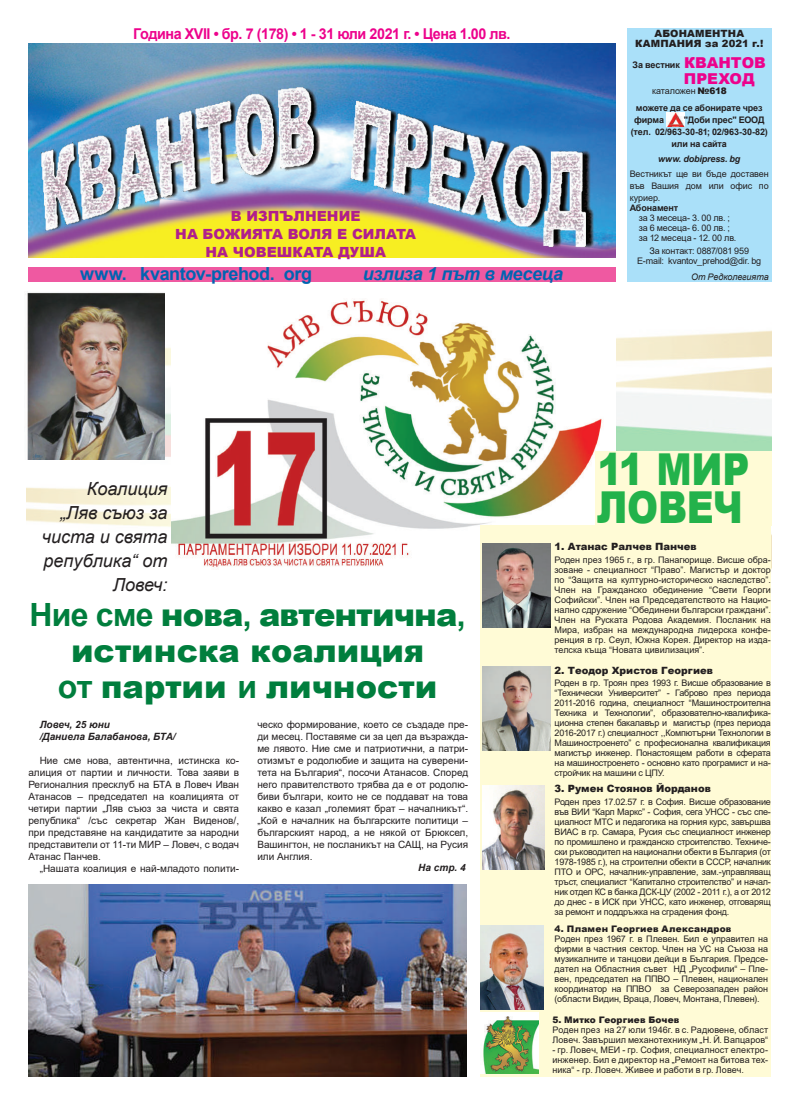
<style>
.page{position:relative;width:800px;height:1106px;background:#fff}
.page>*{position:absolute;margin:0;border:0;box-sizing:border-box;transform-origin:0 0}
.t1{font:900 44px/38px "Arial";letter-spacing:-.01em;color:#23b24b;scale:.85 1}
.t2{font:900 32px/36px "Arial";color:#007e3d;text-align:center}
.t3{font:italic 18px/24px "Arial";color:#231f20;text-align:right}
.t4{font:700 18px "Arial";letter-spacing:-.02em;color:#0164b1}
.t5{font:italic 700 18px "Arial";letter-spacing:-.02em;color:#0164b1}
.t6{font:900 15px "Arial";color:#ed028c}
.t7{font:700 14.9px "Arial";letter-spacing:-.03em;color:#ed028c;scale:.96 1}
.t8{font:900 14px/18px "Arial";color:#b01f8d;text-align:center}
.t9{font:10px/12px "Arial";color:#231f20;text-align:justify}
.t10{font:900 10px/10.8px "Arial";color:#231f20;text-align:center}
.t11{font:italic 700 10px/12px "Arial";color:#231f20}
.t12{font:9px/10px "Arial";letter-spacing:-.01em;color:#231f20;text-align:justify}
.t13{font:700 9px/17.7px "Arial";letter-spacing:-.015em;color:#231f20}
.t14{font:9px/10px "Arial";letter-spacing:.01em;color:#231f20}
.t15{font:900 9px "Arial";letter-spacing:.025em;color:#231f20}
.t16{font:italic 700 9px "Arial";letter-spacing:-.015em;color:#231f20}
.t17{font:italic 9px "Arial";letter-spacing:-.01em;color:#231f20}
.s1{font-weight:900;font-size:15px;color:#ed028c}
.s2{font-weight:400}
.s3{font-weight:900}
.s4{font-weight:700}
</style>
<div class="page">
<img style="left:26px;top:292px;width:745px;height:235px">
<img style="left:171px;top:281px;width:444px;height:288px">
<div style="left:480px;top:526px;width:291px;height:551px;background:#fffbd6"></div>
<img style="left:25px;top:281px;width:139px;height:178px">
<img style="left:28px;top:44px;width:587px;height:214px">
<div style="left:28px;top:267px;width:587px;height:14px;background:#ef59a1"></div>
<div style="left:626px;top:28px;width:145px;height:253px;background:#aae0f9"></div>
<img style="left:666px;top:112px;width:18px;height:14px">
<img style="left:28px;top:884px;width:438px;height:192px">
<img style="left:482px;top:543px;width:68px;height:84px">
<img style="left:482px;top:666px;width:68px;height:84px">
<img style="left:481px;top:925px;width:62px;height:84px">
<img style="left:482px;top:785px;width:63px;height:84px">
<img style="left:481px;top:1012px;width:57px;height:61px">
<div style="left:594px;top:451px;width:177px;height:74px;background:#fffbd6"></div>
<h3 class="t7" style="left:133px;top:23px;width:394px">Година ХVII • бр. 7 (178) • 1 - 31 юли 2021 г. • Цена 1.00 лв.</h3>
<h3 class="t8" style="left:175px;top:206px;width:242px">В ИЗПЪЛНЕНИЕ<br>НА БОЖИЯТА ВОЛЯ Е СИЛАТА<br>НА ЧОВЕШКАТА ДУША</h3>
<h3 class="t4" style="left:80px;top:261px;width:233px">www. kvantov-prehod. org</h3>
<h3 class="t5" style="left:363px;top:262px;width:202px">излиза 1 път в месеца</h3>
<p class="t10" style="left:635px;top:27px;width:130px">АБОНАМЕНТНА<br>КАМПАНИЯ за 2021 г.!</p>
<p class="t13" style="left:632px;top:56px;width:135px">За вестник <span class="s1">КВАНТОВ</span></p>
<h3 class="t6" style="left:683px;top:67px;width:72px">ПРЕХОД</h3>
<p class="t13" style="left:635px;top:82px;width:128px;text-indent:16px"><span class="s2">каталожен</span> <span class="s3">№618<br></span>можете да се абонирате чрез</p>
<p class="t13" style="left:634px;top:111px;width:32px">фирма</p>
<p class="t13" style="left:683px;top:111px;width:82px">"Доби прес" ЕООД</p>
<p class="t13" style="left:630px;top:123px;width:138px">(тел. 02/963-30-81; 02/963-30-82)</p>
<p class="t13" style="left:671px;top:135px;width:57px">или на сайта</p>
<p class="t16" style="left:658px;top:153px;width:84px">www. dobipress. bg</p>
<p class="t12" style="left:629px;top:168px;width:140px;line-height:12px">Вестникът ще ви бъде доставен във Вашия дом или офис по куриер.</p>
<p class="t13" style="left:629px;top:199px;width:50px">Абонамент</p>
<p class="t12" style="left:638px;top:213px;width:99px;text-align:left">за 3 месеца- 3. 00 лв. ; за 6 месеца- 6. 00 лв. ; за 12 месеца - 12. 00 лв.</p>
<p class="t12" style="left:637px;top:246px;width:125px;text-align:center">За контакт: 0887/081 959<br>Е-mail: kvantov_prehod@dir. bg</p>
<p class="t17" style="left:691px;top:271px;width:79px">От Редколегията</p>
<h3 class="t3" style="left:42px;top:477px;width:127px">Коалиция<br>„Ляв съюз за чиста и свята република“ от<br>Ловеч:</h3>
<h2 class="t2" style="left:29px;top:595px;width:437px"><span class="s4">Ние сме</span> нова<span class="s4">,</span> автентична<span class="s4">, </span>истинска коалиция<br><span class="s4">от</span> партии <span class="s4">и</span> личности</h2>
<p class="t11" style="left:40px;top:718px;width:137px">Ловеч, 25 юни<br>/Даниела Балабанова, БТА/</p>
<p class="t9" style="left:28px;top:754px;width:212px;text-indent:11px">Ние сме нова, автентична, истинска ко&shy;алиция от партии и личности. Това заяви в Регионалния пресклуб на БТА в Ловеч Иван Атанасов – председател на коалицията от четири партии „Ляв съюз за чиста и свята република“ /със секретар Жан Виденов/, при представяне на кандидатите за народни представители от 11-ти МИР – Ловеч, с водач Атанас Панчев.</p>
<p class="t9" style="left:40px;top:862px;width:201px">„Нашата коалиция е най-младото полити-</p>
<p class="t9" style="left:257px;top:718px;width:212px">ческо формирование, което се създаде пре&shy;ди месец. Поставяме си за цел да възражда&shy;ме лявото. Ние сме и патриотични, а патри&shy;отизмът е родолюбие и защита на суверени&shy;тета на България“, посочи Атанасов. Според него правителството трябва да е от родолю&shy;биви българи, които не се поддават на това какво е казал „големият брат – началникът“. „Кой е началник на българските политици – българският народ, а не някой от Брюксел, Вашингтон, не посланикът на САЩ, на Русия или Англия.</p>
<p class="t11" style="left:418px;top:862px;width:49px">На стр. 4</p>
<h1 class="t1" style="left:597px;top:449px;width:180px">11 МИР<br>ЛОВЕЧ</h1>
<p class="t10" style="left:554px;top:541px;width:144px">1. Атанас Ралчев Панчев</p>
<p class="t12" style="left:554px;top:555px;width:218px">Роден през 1965 г., в гр. Панагюрище. Висше обра&shy;зоване - специалност “Право”. Магистър и доктор по “Защита на културно-историческо наследство”.<br>Член на Гражданско обединение “Свети Георги Софийски”. Член на Председателството на Нацио&shy;нално сдружение “Обединени български граждани”.<br>Член на Руската Родова Академия. Посланик на Мира, избран на международна лидерска конфе&shy;ренция в гр. Сеул, Южна Корея. Директор на изда&shy;телска къща “Новата цивилизация”.</p>
<p class="t10" style="left:554px;top:664px;width:160px">2. Теодор Христов Георгиев</p>
<p class="t12" style="left:554px;top:678px;width:218px">Роден в гр. Троян през 1993 г. Висше образование в “Технически Университет” - Габрово през периода 2011-2016 година, специалност “Машиностроителна Техника и Технологии”, образователно-квалифика&shy;ционна степен бакалавър и магистър (през периода 2016-2017 г.) специалност ,,Компютърни Технологии в Машиностроенето” с професионална квалификация магистър инженер. Понастоящем работи в сферата на машиностроенето - основно като програмист и на&shy;стройчик на машини с ЦПУ.</p>
<p class="t10" style="left:554px;top:783px;width:158px">3. Румен Стоянов Йорданов</p>
<p class="t12" style="left:554px;top:797px;width:218px">Роден през 17.02.57 г. в София. Висше образование във ВИИ “Карл Маркс” - София, сега УНСС - със спе&shy;циалност МТС и педагогика на горния курс, завършва ВИАС в гр. Самара, Русия със специалност инженер по промишлено и гражданско строителство. Техниче&shy;ски ръководител на национални обекти в България (от 1978-1985 г.), на строителни обекти в СССР, началник ПТО и ОРС, началник-управление, зам.-управляващ тръст, специалист “Капитално строителство” и начал&shy;ник отдел КС в банка ДСК-ЦУ (2002 - 2011 г.), а от 2012 до днес - в ИСК при УНСС, като инженер, отговарящ за ремонт и поддръжка на сградения фонд.</p>
<p class="t15" style="left:554px;top:922px;width:178px">4. Пламен Георгиев Александров</p>
<p class="t12" style="left:554px;top:933px;width:215px">Роден през 1967 г. в Плевен. Бил е управител на фирми в частния сектор. Член на УС на Съюза на музикалните и танцови дейци в България. Предсе&shy;дател на Областния съвет НД „Русофили“ – Пле&shy;вен, председател на ППВО – Плевен, национален координатор на ППВО за Северозападен район (области Видин, Враца, Ловеч, Монтана, Плевен).</p>
<p class="t15" style="left:552px;top:1012px;width:128px">5. Митко Георгиев Бочев</p>
<p class="t14" style="left:552px;top:1024px;width:217px">Роден през на 27 юли 1946г. в с. Радювене, област<br>Ловеч. Завършил механотехникум „Н. Й. Вапцаров“</p>
<p class="t12" style="left:552px;top:1044px;width:217px">- гр. Ловеч, МЕИ - гр. София, специалност електро&shy;инженер. Бил е директор на „Ремонт на битова тех&shy;ника“ - гр. Ловеч. Живее и работи в гр. Ловеч.</p>
</div>
